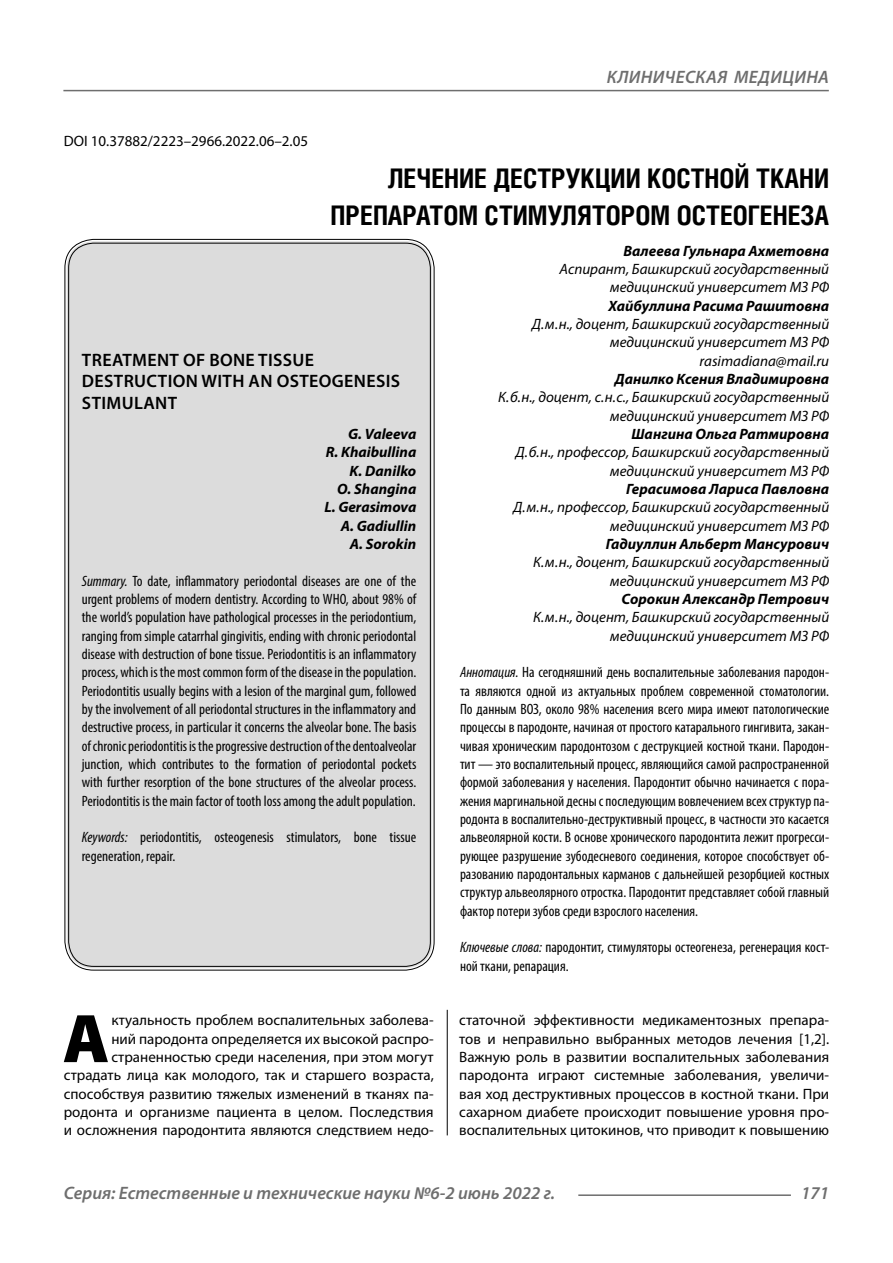
<style>
.page{position:relative;width:893px;height:1263px;background:#fff}
.page>*{position:absolute;margin:0;border:0;box-sizing:border-box;transform-origin:0 0}
.Bukvica{font:900 69.3px "Myriad Pro";color:#000}
.Header{font:700 27px/37.5px "Helios Cond C";color:#000;text-align:right}
.t1{font:italic 600 18px "Myriad Pro";color:#6e6e6e}
.Header-eng{font:600 18px/21.6px "Myriad Pro";letter-spacing:.02em;color:#000}
.Annotation-rus{font:condensed 15px/18.3px "Myriad Pro";color:#000;text-align:justify}
.Annotation-eng{font:condensed 15px/18.3px "Myriad Pro";color:#000;text-align:justify}
.Bukvica-2{font:15px/18.3px "Myriad Pro";color:#000;text-align:right}
.Author-doc{font:italic 15px/18.3px "Myriad Pro";color:#000;text-align:right}
.Author{font:italic 700 15px "Myriad Pro";color:#000}
.Author-eng{font:italic 700 15px "Myriad Pro";color:#000}
.DOI{font:15px "Myriad Pro";color:#000}
.Author-email{font:italic 15px "Myriad Pro";color:#000}
.s1{font-style:italic}
</style>
<div class="page">
<hr style="left:447px;top:1007px;width:1px;height:128px;background:#000">
<div style="left:43px;top:989px;width:786px;height:21px;background:#fff"></div>
<div style="left:67px;top:241px;width:365px;height:727px;background:#dcdcdc;border-radius:27px"></div>
<hr style="left:578px;top:1194px;width:213px;height:2px;background:#6e6e6e">
<hr style="left:63px;top:90px;width:766px;height:1px;background:#6e6e6e">
<p class="DOI" style="left:64px;top:132px;width:246px">DOI 10.37882/2223–2966.2022.06–2.05</p>
<p class="t1" style="left:607px;top:66px;width:23px">Клиническая</p>
<p class="t1" style="left:734px;top:66px;width:13px">медицина</p>
<p class="Header" style="left:331px;top:159px;width:500px">ЛЕЧЕНИЕ ДЕСТРУКЦИИ КОСТНОЙ ТКАНИ<br>ПРЕПАРАТОМ СТИМУЛЯТОРОМ ОСТЕОГЕНЕЗА</p>
<p class="Author" style="left:623px;top:241px;width:207px">Валеева Гульнара Ахметовна</p>
<p class="Author-doc" style="left:559px;top:260px;width:271px">Аспирант, Башкирский государственный медицинский университет МЗ РФ</p>
<p class="Author" style="left:608px;top:296px;width:222px">Хайбуллина Расима Рашитовна</p>
<p class="Author-doc" style="left:532px;top:315px;width:299px">Д.м.н., доцент, Башкирский государственный медицинский университет МЗ РФ</p>
<p class="Author-email" style="left:700px;top:351px;width:131px">rasimadiana@mail.ru</p>
<p class="Author" style="left:615px;top:369px;width:216px">Данилко Ксения Владимировна</p>
<p class="Author-doc" style="left:498px;top:388px;width:332px">К.б.н., доцент, с.н.с., Башкирский государственный медицинский университет МЗ РФ</p>
<p class="Author" style="left:632px;top:424px;width:199px">Шангина Ольга Ратмировна</p>
<p class="Author-doc" style="left:516px;top:443px;width:315px">Д.б.н., профессор, Башкирский государственный медицинский университет МЗ РФ</p>
<p class="Author" style="left:626px;top:479px;width:204px">Герасимова Лариса Павловна</p>
<p class="Author-doc" style="left:513px;top:498px;width:317px">Д.м.н., профессор, Башкирский государственный медицинский университет МЗ РФ</p>
<p class="Author" style="left:606px;top:534px;width:225px">Гадиуллин Альберт Мансурович</p>
<p class="Author-doc" style="left:533px;top:553px;width:297px">К.м.н., доцент, Башкирский государственный медицинский университет МЗ РФ</p>
<p class="Author" style="left:621px;top:589px;width:209px">Сорокин Александр Петрович</p>
<p class="Author-doc" style="left:533px;top:608px;width:297px">К.м.н., доцент, Башкирский государственный медицинский университет МЗ РФ</p>
<p class="Annotation-rus" style="left:460px;top:663px;width:371px"><span class="s1">Аннотация.</span> На сегодняшний день воспалительные заболевания пародон&shy;та являются одной из актуальных проблем современной стоматологии.<br>По данным ВОЗ, около 98% населения всего мира имеют патологические процессы в пародонте, начиная от простого катарального гингивита, закан&shy;чивая хроническим пародонтозом с деструкцией костной ткани. Пародон&shy;тит — это воспалительный процесс, являющийся самой распространенной формой заболевания у населения. Пародонтит обычно начинается с пора&shy;жения маргинальной десны с последующим вовлечением всех структур па&shy;родонта в воспалительно-деструктивный процесс, в частности это касается альвеолярной кости. В основе хронического пародонтита лежит прогресси&shy;рующее разрушение зубодесневого соединения, которое способствует об&shy;разованию пародонтальных карманов с дальнейшей резорбцией костных структур альвеолярного отростка. Пародонтит представляет собой главный фактор потери зубов среди взрослого населения.</p>
<p class="Annotation-rus" style="left:460px;top:938px;width:371px"><span class="s1">Ключевые слова:</span> пародонтит, стимуляторы остеогенеза, регенерация кост&shy;ной ткани, репарация.</p>
<p class="Header-eng" style="left:82px;top:348px;width:320px">TREATMENT OF BONE TISSUE<br>DESTRUCTION WITH AN OSTEOGENESIS<br>STIMULANT</p>
<p class="Author-eng" style="left:348px;top:424px;width:70px">G. Valeeva</p>
<p class="Author-eng" style="left:326px;top:443px;width:92px">R. Khaibullina</p>
<p class="Author-eng" style="left:350px;top:461px;width:68px">K. Danilko</p>
<p class="Author-eng" style="left:337px;top:479px;width:80px">O. Shangina</p>
<p class="Author-eng" style="left:324px;top:498px;width:93px">L. Gerasimova</p>
<p class="Author-eng" style="left:341px;top:516px;width:77px">A. Gadiullin</p>
<p class="Author-eng" style="left:350px;top:534px;width:68px">A. Sorokin</p>
<p class="Annotation-eng" style="left:82px;top:571px;width:336px"><span class="s1">Summary.</span> To date, inflammatory periodontal diseases are one of the urgent problems of modern dentistry. According to WHO, about 98% of the world’s population have pathological processes in the periodontium, ranging from simple catarrhal gingivitis, ending with chronic periodontal disease with destruction of bone tissue. Periodontitis is an inflammatory process, which is the most common form of the disease in the population.<br>Periodontitis usually begins with a lesion of the marginal gum, followed by the involvement of all periodontal structures in the inflammatory and destructive process, in particular it concerns the alveolar bone. The basis of chronic periodontitis is the progressive destruction of the dentoalveolar junction, which contributes to the formation of periodontal pockets with further resorption of the bone structures of the alveolar process.<br>Periodontitis is the main factor of tooth loss among the adult population.</p>
<p class="Annotation-eng" style="left:82px;top:828px;width:336px"><span class="s1">Keywords:</span> periodontitis, osteogenesis stimulators, bone tissue regeneration, repair.</p>
<p class="Bukvica-2" style="left:64px;top:1011px;width:371px">ктуальность проблем воспалительных заболева-<br>ний пародонта определяется их высокой распро&shy;страненностью среди населения, при этом могут страдать лица как молодого, так и старшего возраста, способствуя развитию тяжелых изменений в тканях па&shy;родонта и организме пациента в целом. Последствия и осложнения пародонтита являются следствием недо-</p>
<p class="Bukvica-2" style="left:459px;top:1011px;width:371px;text-align:justify">статочной эффективности медикаментозных препара&shy;тов и неправильно выбранных методов лечения [1,2].<br>Важную роль в развитии воспалительных заболевания пародонта играют системные заболевания, увеличи&shy;вая ход деструктивных процессов в костной ткани. При сахарном диабете происходит повышение уровня про&shy;воспалительных цитокинов, что приводит к повышению</p>
<p class="Bukvica" style="left:63px;top:992px;width:48px">А</p>
<p class="t1" style="left:64px;top:1182px;width:493px">Серия: Естественные и технические науки №6-2 июнь 2022 г.</p>
<p class="t1" style="left:801px;top:1182px;width:30px">171</p>
</div>
